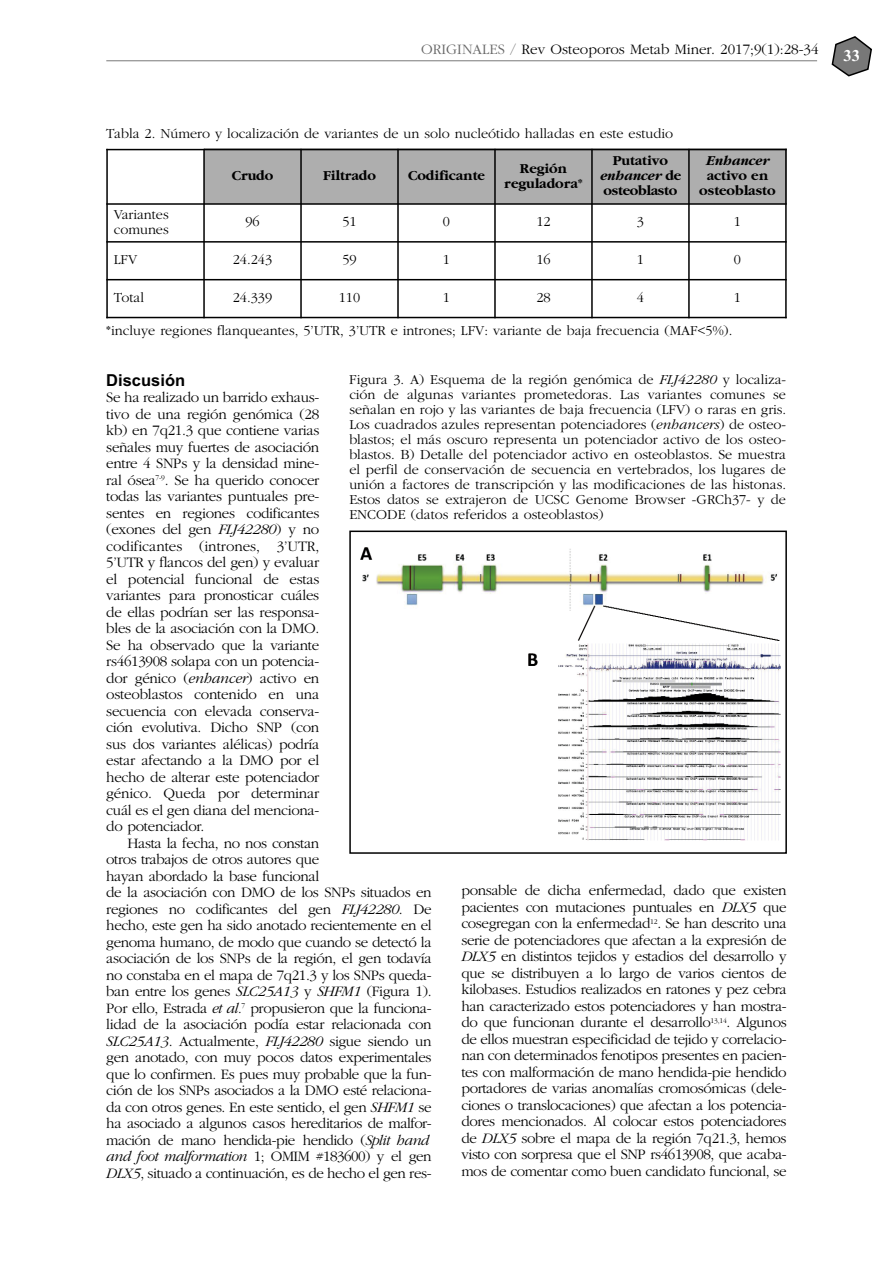
<style>
.page{position:relative;width:893px;height:1263px;background:#fff}
.page>*{position:absolute;margin:0;border:0;box-sizing:border-box;transform-origin:0 0}
.t1{font:700 16.5px "Arial";color:#000}
.t2{font:700 16.5px "Times New Roman";color:#fff}
.t3{font:300 15px/16.5px "Garamond";letter-spacing:-.025em;color:#000;text-align:justify}
.t4{font:300 15px "Garamond";color:#000}
.t5{font:300 14.25px/15px "Garamond";color:#000}
.t6{font:700 14.25px/15px "Garamond";color:#000;text-align:center}
.t7{font:italic 700 14.25px "Garamond";letter-spacing:-.015em;color:#000}
.s1{color:#666}
.s2{font-style:italic}
</style>
<div class="page">
<svg style="left:832px;top:36px;width:40px;height:40px"></svg>
<hr style="left:106px;top:60px;width:711px;height:1px;background:#787878">
<div style="left:204px;top:149px;width:97px;height:55px;background:#aeaeae"></div>
<div style="left:301px;top:149px;width:97px;height:55px;background:#aeaeae"></div>
<div style="left:398px;top:149px;width:97px;height:55px;background:#aeaeae"></div>
<div style="left:495px;top:149px;width:97px;height:55px;background:#aeaeae"></div>
<div style="left:592px;top:149px;width:97px;height:55px;background:#aeaeae"></div>
<div style="left:689px;top:149px;width:98px;height:55px;background:#aeaeae"></div>
<hr style="left:106px;top:149px;width:2px;height:169px;background:#000">
<hr style="left:203px;top:149px;width:2px;height:169px;background:#000">
<hr style="left:300px;top:149px;width:2px;height:169px;background:#000">
<hr style="left:397px;top:149px;width:2px;height:169px;background:#000">
<hr style="left:494px;top:149px;width:2px;height:169px;background:#000">
<hr style="left:591px;top:149px;width:2px;height:169px;background:#000">
<hr style="left:688px;top:149px;width:2px;height:169px;background:#000">
<hr style="left:785px;top:149px;width:2px;height:169px;background:#000">
<hr style="left:106px;top:149px;width:681px;height:1px;background:#000">
<hr style="left:106px;top:203px;width:681px;height:2px;background:#000">
<hr style="left:106px;top:241px;width:681px;height:2px;background:#000">
<hr style="left:106px;top:279px;width:681px;height:1px;background:#000">
<hr style="left:106px;top:317px;width:681px;height:1px;background:#000">
<img style="left:360px;top:547px;width:420px;height:293px">
<div style="left:349px;top:531px;width:438px;height:323px;border:2px solid #000"></div>
<p class="t4" style="left:421px;top:43px;width:399px"><span class="s1">ORIGINALES /</span> Rev Osteoporos Metab Miner. 2017;9(1):28-34</p>
<p class="t2" style="left:844px;top:46px;width:18px">33</p>
<p class="t5" style="left:106px;top:127px;width:568px">Tabla 2. Número y localización de variantes de un solo nucleótido halladas en este estudio</p>
<p class="t6" style="left:232px;top:169px;width:43px">Crudo</p>
<p class="t6" style="left:323px;top:169px;width:54px">Filtrado</p>
<p class="t6" style="left:408px;top:169px;width:78px">Codificante</p>
<p class="t6" style="left:504px;top:162px;width:80px">Región reguladora*</p>
<p class="t6" style="left:600px;top:154px;width:83px">Putativo <span class="s2">enhancer</span> de osteoblasto</p>
<p class="t7" style="left:706px;top:156px;width:65px">Enhancer</p>
<p class="t6" style="left:699px;top:169px;width:78px">activo en osteoblasto</p>
<p class="t5" style="left:114px;top:208px;width:56px">Variantes comunes</p>
<p class="t5" style="left:245px;top:215px;width:16px">96</p>
<p class="t5" style="left:342px;top:215px;width:16px">51</p>
<p class="t5" style="left:443px;top:215px;width:9px">0</p>
<p class="t5" style="left:536px;top:215px;width:16px">12</p>
<p class="t5" style="left:637px;top:215px;width:9px">3</p>
<p class="t5" style="left:734px;top:215px;width:9px">1</p>
<p class="t5" style="left:114px;top:253px;width:25px">LFV</p>
<p class="t5" style="left:233px;top:253px;width:41px">24.243</p>
<p class="t5" style="left:342px;top:253px;width:16px">59</p>
<p class="t5" style="left:443px;top:253px;width:9px">1</p>
<p class="t5" style="left:536px;top:253px;width:16px">16</p>
<p class="t5" style="left:637px;top:253px;width:9px">1</p>
<p class="t5" style="left:734px;top:253px;width:9px">0</p>
<p class="t5" style="left:114px;top:291px;width:32px">Total</p>
<p class="t5" style="left:233px;top:291px;width:41px">24.339</p>
<p class="t5" style="left:339px;top:291px;width:23px">110</p>
<p class="t5" style="left:443px;top:291px;width:9px">1</p>
<p class="t5" style="left:536px;top:291px;width:16px">28</p>
<p class="t5" style="left:637px;top:291px;width:9px">4</p>
<p class="t5" style="left:734px;top:291px;width:9px">1</p>
<p class="t5" style="left:106px;top:325px;width:628px">*incluye regiones flanqueantes, 5’UTR, 3’UTR e intrones; LFV: variante de baja frecuencia (MAF&lt;5%).</p>
<p class="t5" style="left:349px;top:373px;width:438px;text-align:justify">Figura 3. A) Esquema de la región genómica de <span class="s2">FLJ42280</span> y localiza&shy;ción de algunas variantes prometedoras. Las variantes comunes se señalan en rojo y las variantes de baja frecuencia (LFV) o raras en gris.<br>Los cuadrados azules representan potenciadores (<span class="s2">enhancers</span>) de osteo&shy;blastos; el más oscuro representa un potenciador activo de los osteo&shy;blastos. B) Detalle del potenciador activo en osteoblastos. Se muestra el perfil de conservación de secuencia en vertebrados, los lugares de unión a factores de transcripción y las modificaciones de las histonas.<br>Estos datos se extrajeron de UCSC Genome Browser -GRCh37- y de ENCODE (datos referidos a osteoblastos)</p>
<p class="t1" style="left:106px;top:374px;width:80px">Discusión</p>
<p class="t3" style="left:106px;top:390px;width:215px">Se ha realizado un barrido exhaus&shy;tivo de una región genómica (28 kb) en 7q21.3 que contiene varias señales muy fuertes de asociación entre 4 SNPs y la densidad mine&shy;ral ósea<sup>7-9</sup>. Se ha querido conocer todas las variantes puntuales pre&shy;sentes en regiones codificantes (exones del gen <span class="s2">FLJ42280</span>) y no codificantes (intrones, 3’UTR, 5’UTR y flancos del gen) y evaluar el potencial funcional de estas variantes para pronosticar cuáles de ellas podrían ser las responsa&shy;bles de la asociación con la DMO.<br>Se ha observado que la variante rs4613908 solapa con un potencia&shy;dor génico (<span class="s2">enhancer</span>) activo en osteoblastos contenido en una secuencia con elevada conserva&shy;ción evolutiva. Dicho SNP (con sus dos variantes alélicas) podría estar afectando a la DMO por el hecho de alterar este potenciador génico. Queda por determinar cuál es el gen diana del menciona&shy;do potenciador.</p>
<p class="t3" style="left:106px;top:836px;width:327px;text-align:left;text-indent:21px">Hasta la fecha, no nos constan<br>otros trabajos de otros autores que<br>hayan abordado la base funcional<br>de la asociación con DMO de los SNPs situados en regiones no codificantes del gen <span class="s2">FLJ42280</span>. De hecho, este gen ha sido anotado recientemente en el genoma humano, de modo que cuando se detectó la asociación de los SNPs de la región, el gen todavía no constaba en el mapa de 7q21.3 y los SNPs queda&shy;ban entre los genes <span class="s2">SLC25A13</span> y <span class="s2">SHFM1</span> (Figura 1).<br>Por ello, Estrada <span class="s2">et al.</span><sup>7</sup> propusieron que la funciona&shy;lidad de la asociación podía estar relacionada con <span class="s2">SLC25A13</span>. Actualmente, <span class="s2">FLJ42280</span> sigue siendo un gen anotado, con muy pocos datos experimentales que lo confirmen. Es pues muy probable que la fun&shy;ción de los SNPs asociados a la DMO esté relaciona&shy;da con otros genes. En este sentido, el gen <span class="s2">SHFM1</span> se ha asociado a algunos casos hereditarios de malfor&shy;mación de mano hendida-pie hendido (<span class="s2">Split hand and foot malformation</span> 1; OMIM #183600) y el gen <span class="s2">DLX5</span>, situado a continuación, es de hecho el gen res-</p>
<p class="t3" style="left:461px;top:883px;width:327px">ponsable de dicha enfermedad, dado que existen pacientes con mutaciones puntuales en <span class="s2">DLX5</span> que cosegregan con la enfermedad<sup>12</sup>. Se han descrito una serie de potenciadores que afectan a la expresión de <span class="s2">DLX5</span> en distintos tejidos y estadios del desarrollo y que se distribuyen a lo largo de varios cientos de kilobases. Estudios realizados en ratones y pez cebra han caracterizado estos potenciadores y han mostra&shy;do que funcionan durante el desarrollo<sup>13,14</sup>. Algunos de ellos muestran especificidad de tejido y correlacio&shy;nan con determinados fenotipos presentes en pacien&shy;tes con malformación de mano hendida-pie hendido portadores de varias anomalías cromosómicas (dele&shy;ciones o translocaciones) que afectan a los potencia&shy;dores mencionados. Al colocar estos potenciadores de <span class="s2">DLX5</span> sobre el mapa de la región 7q21.3, hemos visto con sorpresa que el SNP rs4613908, que acaba&shy;mos de comentar como buen candidato funcional, se</p>
</div>
